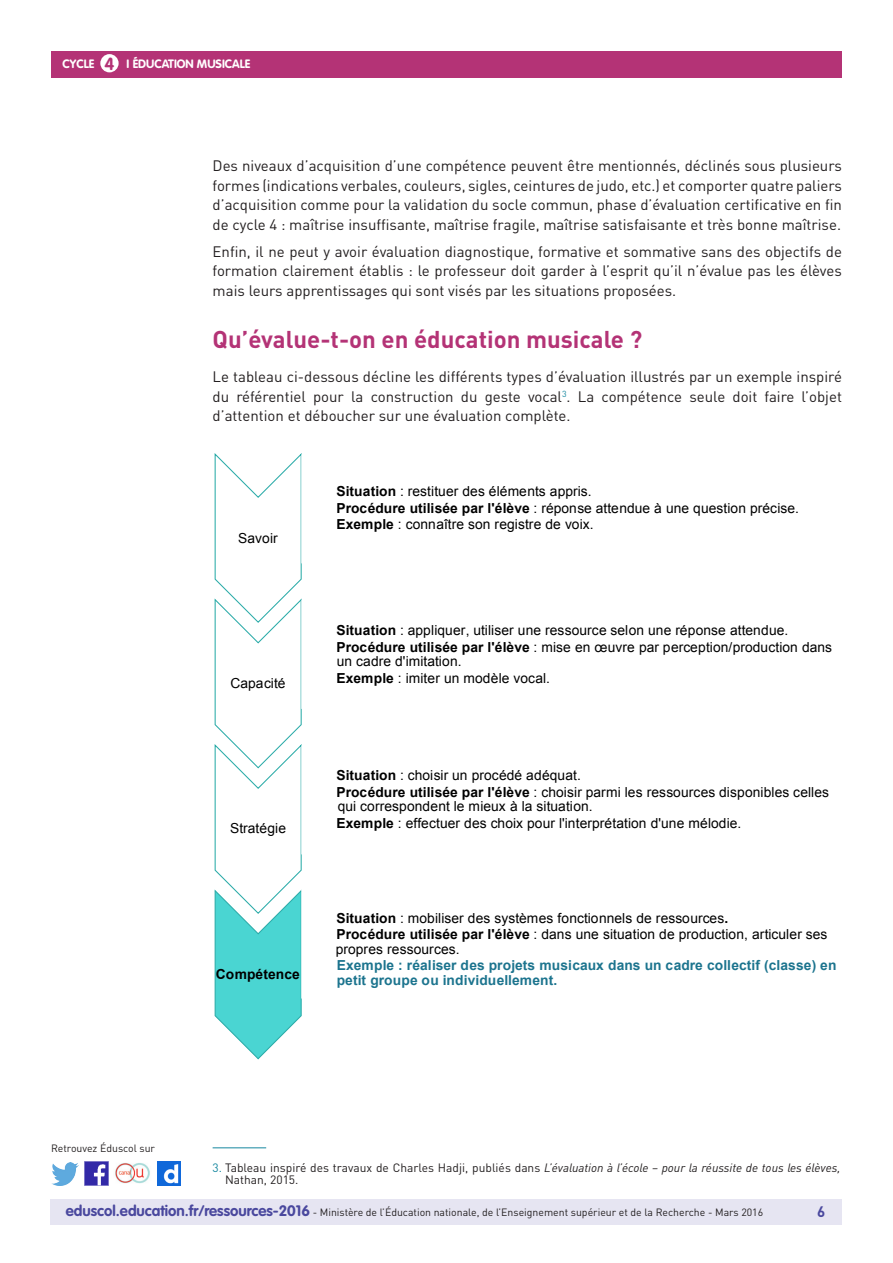
<style>
.page{position:relative;width:893px;height:1263px;background:#fff}
.page>*{position:absolute;margin:0;border:0;box-sizing:border-box;transform-origin:0 0}
._06_Texte_courant{font:700 24px "DIN Pro";color:#b43376}
.t1{font:700 22.2px "Arial";letter-spacing:.005em;color:#9e1f63}
.t2{font:700 17.25px "VAG Rounded Std";color:#b43376}
._06_Texte_courant-2{font:15px/19.5px "DIN Pro";color:#231f20;text-align:justify}
.t3{font:700 15px "DIN Pro";color:#4a489e}
.t4{font:13.8px/16.8px "Arial";letter-spacing:.005em;color:#000}
.t5{font:700 13.8px/16.8px "Arial";letter-spacing:.005em;color:#1c748e}
.t6{font:700 13.8px "Arial";letter-spacing:.01em;color:#000}
.t7{font:12px/12px "DIN Pro";color:#231f20}
.t8{font:700 12px "VAG Rounded Std";color:#fff}
.t9{font:10.5px "DIN Pro";color:#231f20}
.t10{font:9.15px "Arial";color:#000}
.s1{font-weight:700}
.s2{font-weight:400;color:#000}
.s3{color:#16879f}
.s4{font-style:italic}
.s5{font-family:"VAG Rounded Std";font-weight:700;font-size:15px;color:#4a489e}
</style>
<div class="page">
<div style="left:50px;top:1199px;width:791px;height:26px;background:#e6e5f2"></div>
<div style="left:51px;top:51px;width:791px;height:27px;background:#b43376"></div>
<div style="left:100px;top:54px;width:19px;height:18px;background:#fff;border-radius:50%"></div>
<img style="left:85px;top:1162px;width:23px;height:23px">
<img style="left:51px;top:1163px;width:28px;height:22px">
<img style="left:158px;top:1162px;width:22px;height:23px">
<img style="left:115px;top:1163px;width:35px;height:21px">
<svg style="left:214px;top:453px;width:88px;height:607px"></svg>
<div style="left:226px;top:935px;width:64px;height:80px;background:#4ad5d2"></div>
<div style="left:215px;top:950px;width:86px;height:49px;background:#4ad5d2"></div>
<hr style="left:213px;top:1147px;width:53px;height:1px;background:#16879f">
<p class="t8" style="left:63px;top:57px;width:33px">CYCLE</p>
<p class="t8" style="left:127px;top:57px;width:125px">I ÉDUCATION MUSICALE</p>
<p class="t2" style="left:105px;top:53px;width:11px">4</p>
<p class="_06_Texte_courant-2" style="left:213px;top:156px;width:631px">Des niveaux d’acquisition d’une compétence peuvent être mentionnés, déclinés sous plusieurs formes (indications verbales, couleurs, sigles, ceintures de judo, etc.) et comporter quatre paliers d’acquisition comme pour la validation du socle commun, phase d’évaluation certificative en fin de cycle 4 : maîtrise insuffisante, maîtrise fragile, maîtrise satisfaisante et très bonne maîtrise.</p>
<p class="_06_Texte_courant-2" style="left:213px;top:241px;width:631px">Enfin, il ne peut y avoir évaluation diagnostique, formative et sommative sans des objectifs de formation clairement établis : le professeur doit garder à l’esprit qu’il n’évalue pas les élèves mais leurs apprentissages qui sont visés par les situations proposées.</p>
<p class="_06_Texte_courant" style="left:213px;top:323px;width:431px">Qu’évalue-t-on en éducation musicale ?</p>
<p class="_06_Texte_courant-2" style="left:213px;top:367px;width:631px">Le tableau ci-dessous décline les différents types d’évaluation illustrés par un exemple inspiré du référentiel pour la construction du geste vocal<sup>3</sup>. La compétence seule doit faire l’objet d’attention et déboucher sur une évaluation complète.</p>
<p class="t1" style="left:210px;top:326px;width:425px">Qu’évalue-t-on en éducation musicale ?</p>
<p class="t10" style="left:503px;top:392px;width:7px">3</p>
<p class="t4" style="left:210px;top:395px;width:637px">référentiel pour la construction du geste vocal . La compétence seule doit faire l’objet d’attention et</p>
<p class="t4" style="left:210px;top:414px;width:251px">déboucher sur une évaluation complète.</p>
<p class="t4" style="left:238px;top:530px;width:41px">Savoir</p>
<p class="t4" style="left:230px;top:675px;width:57px">Capacité</p>
<p class="t4" style="left:230px;top:820px;width:58px">Stratégie</p>
<p class="t6" style="left:216px;top:965px;width:86px">Compétence</p>
<p class="t4" style="left:336px;top:483px;width:464px"><span class="s1">Situation</span> : restituer des éléments appris.<br><span class="s1">Procédure utilisée par l'élève</span> : réponse attendue à une question précise.<br><span class="s1">Exemple</span> : connaître son registre de voix.</p>
<p class="t4" style="left:336px;top:622px;width:497px"><span class="s1">Situation</span> : appliquer, utiliser une ressource selon une réponse attendue.<br><span class="s1">Procédure utilisée par l'élève</span> : mise en œuvre par perception/production dans</p>
<p class="t4" style="left:336px;top:653px;width:215px">un cadre d'imitation.<br><span class="s1">Exemple</span> : imiter un modèle vocal.</p>
<p class="t4" style="left:336px;top:767px;width:494px"><span class="s1">Situation</span> : choisir un procédé adéquat.<br><span class="s1">Procédure utilisée par l'élève</span> : choisir parmi les ressources disponibles celles</p>
<p class="t4" style="left:336px;top:798px;width:407px">qui correspondent le mieux à la situation.<br><span class="s1">Exemple</span> : effectuer des choix pour l'interprétation d'une mélodie.</p>
<p class="t4" style="left:336px;top:909px;width:493px"><span class="s1">Situation</span> : mobiliser des systèmes fonctionnels de ressources<span class="s1">.<br>Procédure utilisée par l'élève</span> : dans une situation de production, articuler ses</p>
<p class="t5" style="left:336px;top:941px;width:502px"><span class="s2">propres ressources.<br></span>Exemple : réaliser des projets musicaux dans un cadre collectif (classe) en</p>
<p class="t5" style="left:337px;top:972px;width:222px">petit groupe ou individuellement.</p>
<p class="t9" style="left:51px;top:1141px;width:106px">Retrouvez Éduscol sur</p>
<p class="t4" style="left:210px;top:1155px;width:72px">ci-dessous.</p>
<p class="t7" style="left:225px;top:1161px;width:617px;text-indent:-12px"><span class="s3">3.</span> Tableau inspiré des travaux de Charles Hadji, publiés dans <span class="s4">L’évaluation à l’école – pour la réussite de tous les élèves,<br></span>Nathan, 2015.</p>
<p class="t9" style="left:66px;top:1205px;width:699px"><span class="s5">eduscol.education.fr/ressources-2016</span> - Ministère de l’Éducation nationale, de l’Enseignement supérieur et de la Recherche - Mars 2016</p>
<p class="t3" style="left:817px;top:1201px;width:10px">6</p>
</div>
